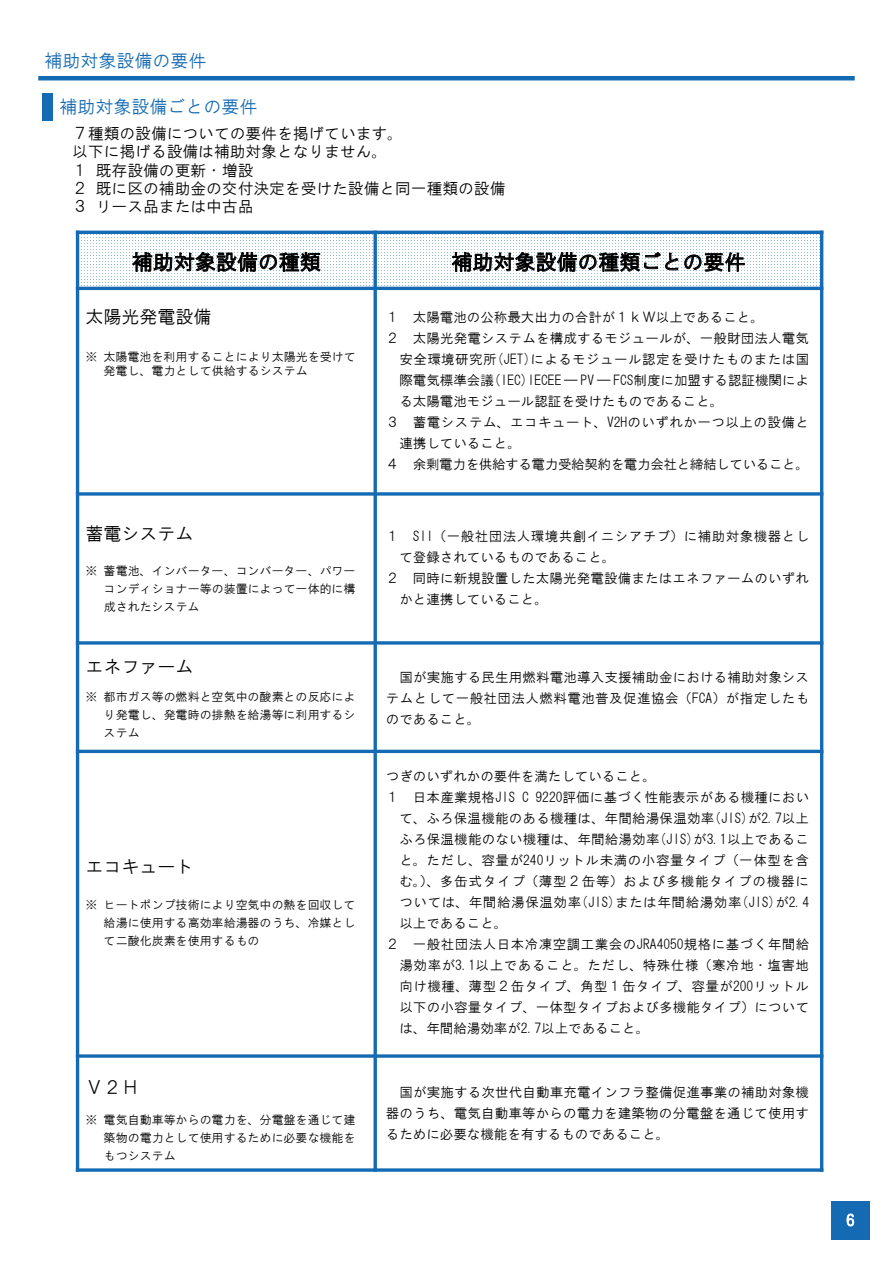
<style>
.page{position:relative;width:893px;height:1263px;background:#fff}
.page>*{position:absolute;margin:0;border:0;box-sizing:border-box;transform-origin:0 0}
.t1{font:21px "HG Gothic M";color:#000}
.t2{font:18px "HG Gothic M";color:#000}
.t3{font:18px "HG Gothic M";color:#146ab3}
.t4{font:15.75px/18px "HG Gothic M";color:#000}
.t5{font:15.75px "HGP Gothic M";color:#fff}
.t6{font:13.5px/21px "HG Gothic M";letter-spacing:.015em;color:#000;text-align:justify}
.t7{font:13.5px "HG Gothic M";letter-spacing:.035em;color:#000}
.t8{font:13.5px "HG Gothic M";letter-spacing:.04em;color:#000}
.t9{font:13.5px "HG Gothic M";letter-spacing:.045em;color:#000}
.t10{font:13.5px "HG Gothic M";letter-spacing:-.025em;color:#000}
.t11{font:13.5px "HG Gothic M";letter-spacing:.065em;color:#000}
.t12{font:12px/18px "HG Gothic M";color:#000;text-align:justify}
</style>
<div class="page">
<div style="left:831px;top:1201px;width:39px;height:38px;background:#146ab3"></div>
<svg style="left:846px;top:1213px;width:8px;height:14px"></svg>
<svg style="left:79px;top:234px;width:294px;height:53px"></svg>
<svg style="left:373px;top:234px;width:4px;height:934px;background:#3880be"></svg>
<hr style="left:76px;top:287px;width:747px;height:3px;background:#146ab3">
<svg style="left:79px;top:492px;width:741px;height:4px;background:#3780be"></svg>
<svg style="left:79px;top:641px;width:741px;height:4px;background:#3880be"></svg>
<hr style="left:76px;top:750px;width:747px;height:3px;background:#146ab3">
<svg style="left:79px;top:1054px;width:741px;height:4px;background:#3780be"></svg>
<hr style="left:76px;top:231px;width:3px;height:941px;background:#146ab3">
<hr style="left:820px;top:231px;width:3px;height:941px;background:#146ab3">
<hr style="left:76px;top:231px;width:747px;height:3px;background:#146ab3">
<svg style="left:76px;top:1168px;width:747px;height:4px;background:#3780be"></svg>
<svg style="left:132px;top:252px;width:189px;height:39px"></svg>
<svg style="left:451px;top:252px;width:294px;height:39px"></svg>
<div style="left:43px;top:93px;width:10px;height:27px;background:#146ab3"></div>
<hr style="left:38px;top:76px;width:817px;height:4px;background:#146ab3">
<h2 class="t3" style="left:45px;top:51px;width:164px">補助対象設備の要件</h2>
<h2 class="t3" style="left:60px;top:98px;width:199px">補助対象設備ごとの要件</h2>
<p class="t4" style="left:72px;top:125px;width:435px">７種類の設備についての要件を掲げています。<br>以下に掲げる設備は補助対象となりません。<br>１ 既存設備の更新・増設<br>２ 既に区の補助金の交付決定を受けた設備と同一種類の設備<br>３ リース品または中古品</p>
<h1 class="t1" style="left:132px;top:251px;width:190px">補助対象設備の種類</h1>
<h1 class="t1" style="left:451px;top:251px;width:295px">補助対象設備の種類ごとの要件</h1>
<h2 class="t2" style="left:86px;top:308px;width:128px">太陽光発電設備</h2>
<p class="t6" style="left:386px;top:306px;width:379px">１　太陽電池の公称最大出力の合計が１ｋＷ以上であること。</p>
<p class="t6" style="left:386px;top:327px;width:425px">２　太陽光発電システムを構成するモジュールが、一般財団法人電気</p>
<p class="t7" style="left:399px;top:352px;width:411px">安全環境研究所(JET)によるモジュール認定を受けたものまたは国</p>
<p class="t6" style="left:399px;top:369px;width:411px">際電気標準会議(IEC)IECEE ― PV ― FCS制度に加盟する認証機関によ</p>
<p class="t6" style="left:399px;top:390px;width:325px">る太陽電池モジュール認証を受けたものであること。</p>
<p class="t8" style="left:386px;top:415px;width:425px">３　蓄電システム、エコキュート、V2Hのいずれか一つ以上の設備と</p>
<p class="t6" style="left:399px;top:432px;width:123px">連携していること。</p>
<p class="t10" style="left:386px;top:457px;width:424px">４　余剰電力を供給する電力受給契約を電力会社と締結していること。</p>
<p class="t12" style="left:104px;top:349px;width:253px;line-height:14.4px;text-indent:-18px">※ 太陽電池を利用することにより太陽光を受けて発電し、電力として供給するシステム</p>
<h2 class="t2" style="left:86px;top:524px;width:110px">蓄電システム</h2>
<p class="t12" style="left:104px;top:562px;width:253px;text-indent:-18px">※ 蓄電池、インバーター、コンバーター、パワーコンディショナー等の装置によって一体的に構成されたシステム</p>
<h2 class="t2" style="left:86px;top:658px;width:110px">エネファーム</h2>
<p class="t12" style="left:104px;top:687px;width:253px;text-indent:-18px">※ 都市ガス等の燃料と空気中の酸素との反応により発電し、発電時の排熱を給湯等に利用するシステム</p>
<h2 class="t2" style="left:86px;top:857px;width:110px">エコキュート</h2>
<p class="t12" style="left:104px;top:896px;width:253px;text-indent:-18px">※ ヒートポンプ技術により空気中の熱を回収して給湯に使用する高効率給湯器のうち、冷媒として二酸化炭素を使用するもの</p>
<h2 class="t2" style="left:86px;top:1079px;width:55px">Ｖ２Ｈ</h2>
<p class="t12" style="left:104px;top:1110px;width:253px;text-indent:-18px">※ 電気自動車等からの電力を、分電盤を通じて建築物の電力として使用するために必要な機能をもつシステム</p>
<p class="t7" style="left:386px;top:529px;width:425px">１　SII（一般社団法人環境共創イニシアチブ）に補助対象機器とし</p>
<p class="t6" style="left:399px;top:546px;width:217px">て登録されているものであること。</p>
<p class="t6" style="left:386px;top:567px;width:425px">２　同時に新規設置した太陽光発電設備またはエネファームのいずれ</p>
<p class="t6" style="left:399px;top:588px;width:150px">かと連携していること。</p>
<p class="t6" style="left:386px;top:666px;width:425px">　国が実施する民生用燃料電池導入支援補助金における補助対象システムとして一般社団法人燃料電池普及促進協会（FCA）が指定したものであること。</p>
<p class="t6" style="left:386px;top:765px;width:271px">つぎのいずれかの要件を満たしていること。</p>
<p class="t6" style="left:386px;top:786px;width:425px">１　日本産業規格JIS C 9220評価に基づく性能表示がある機種におい</p>
<p class="t6" style="left:399px;top:807px;width:411px">て、ふろ保温機能のある機種は、年間給湯保温効率(JIS)が2.7以上</p>
<p class="t6" style="left:399px;top:828px;width:411px">ふろ保温機能のない機種は、年間給湯効率(JIS)が3.1以上であるこ</p>
<p class="t8" style="left:399px;top:853px;width:411px">と。ただし、容量が240リットル未満の小容量タイプ（一体型を含</p>
<p class="t11" style="left:399px;top:874px;width:411px">む。）、多缶式タイプ（薄型２缶等）および多機能タイプの機器に</p>
<p class="t9" style="left:399px;top:895px;width:411px">ついては、年間給湯保温効率(JIS)または年間給湯効率(JIS)が2.4</p>
<p class="t6" style="left:399px;top:913px;width:109px">以上であること。</p>
<p class="t7" style="left:386px;top:937px;width:425px">２　一般社団法人日本冷凍空調工業会のJRA4050規格に基づく年間給</p>
<p class="t9" style="left:399px;top:958px;width:411px">湯効率が3.1以上であること。ただし、特殊仕様（寒冷地・塩害地</p>
<p class="t8" style="left:399px;top:979px;width:411px">向け機種、薄型２缶タイプ、角型１缶タイプ、容量が200リットル</p>
<p class="t6" style="left:399px;top:997px;width:411px">以下の小容量タイプ、一体型タイプおよび多機能タイプ）について</p>
<p class="t6" style="left:399px;top:1018px;width:251px">は、年間給湯効率が2.7以上であること。</p>
<p class="t6" style="left:386px;top:1081px;width:425px">　国が実施する次世代自動車充電インフラ整備促進事業の補助対象機器のうち、電気自動車等からの電力を建築物の分電盤を通じて使用するために必要な機能を有するものであること。</p>
<p class="t5" style="left:846px;top:1212px;width:11px">6</p>
</div>
